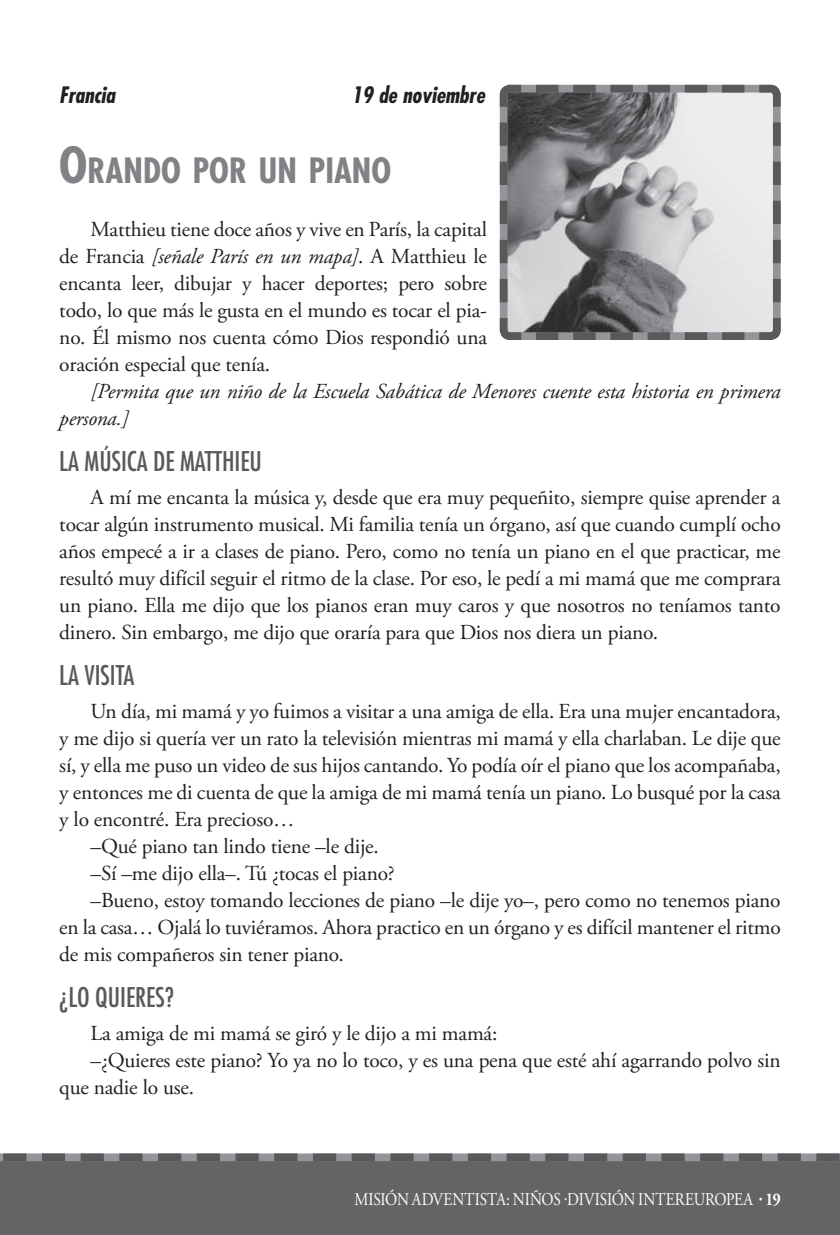
<style>
.page{position:relative;width:840px;height:1235px;background:#fff}
.page>*{position:absolute;margin:0;border:0;box-sizing:border-box;transform-origin:0 0}
.t1{font:700 condensed 33.98px "Futura Std";color:#808285}
.t2{font:condensed 26.55px "Futura Std";color:#58595b}
.t3{font:italic 700 condensed 22.05px "Futura Std";color:#231f20}
.t4{font:21.38px/27px "Adobe Garamond Pro";letter-spacing:-.01em;color:#231f20;text-align:justify}
.t5{font:italic 21.38px/27px "Adobe Garamond Pro";letter-spacing:-.01em;color:#231f20}
.t6{font:18px "Adobe Garamond Pro";letter-spacing:-.01em;color:#fff;scale:.85 1}
.s1{font-size:48.6px}
.s2{font-style:italic}
.s3{font-weight:700}
</style>
<div class="page">
<div style="left:0;top:1161px;width:839px;height:74px;background:#636466"></div>
<svg style="left:0;top:1153px;width:839px;height:8px;background:#757678"></svg>
<img style="left:503px;top:89px;width:273px;height:247px;border-radius:6px">
<svg style="left:499px;top:122px;width:30px;height:218px;background:#8a8b8d"></svg>
<svg style="left:536px;top:310px;width:245px;height:30px;background:#87888a"></svg>
<svg style="left:751px;top:84px;width:30px;height:218px;background:#c7c8c8"></svg>
<svg style="left:499px;top:84px;width:245px;height:30px;background:#808082"></svg>
<p class="t3" style="left:59px;top:82px;width:57px">Francia</p>
<p class="t3" style="left:351px;top:82px;width:135px">19 de noviembre</p>
<h1 class="t1" style="left:59px;top:152px;width:333px"><span class="s1">O</span>RANDO POR UN PIANO</h1>
<p class="t4" style="left:59px;top:216px;width:429px;text-indent:31px">Matthieu tiene doce años y vive en París, la capital de Francia <span class="s2">[señale París en un mapa]</span>. A Matthieu le encanta leer, dibujar y hacer deportes; pero sobre todo, lo que más le gusta en el mundo es tocar el pia&shy;no. Él mismo nos cuenta cómo Dios respondió una oración especial que tenía.</p>
<p class="t5" style="left:59px;top:378px;width:722px;text-indent:31px">[Permita que un niño de la Escuela Sabática de Menores cuente esta historia en primera persona.]</p>
<p class="t2" style="left:59px;top:448px;width:204px">LA MÚSICA DE MATTHIEU</p>
<p class="t4" style="left:59px;top:484px;width:722px;text-indent:31px">A mí me encanta la música y, desde que era muy pequeñito, siempre quise aprender a tocar algún instrumento musical. Mi familia tenía un órgano, así que cuando cumplí ocho años empecé a ir a clases de piano. Pero, como no tenía un piano en el que practicar, me resultó muy difícil seguir el ritmo de la clase. Por eso, le pedí a mi mamá que me comprara un piano. Ella me dijo que los pianos eran muy caros y que nosotros no teníamos tanto dinero. Sin embargo, me dijo que oraría para que Dios nos diera un piano.</p>
<p class="t2" style="left:59px;top:662px;width:77px">LA VISITA</p>
<p class="t4" style="left:91px;top:698px;width:691px">Un día, mi mamá y yo fuimos a visitar a una amiga de ella. Era una mujer encantadora,</p>
<p class="t4" style="left:59px;top:725px;width:722px">y me dijo si quería ver un rato la televisión mientras mi mamá y ella charlaban. Le dije que</p>
<p class="t4" style="left:59px;top:752px;width:722px">sí, y ella me puso un video de sus hijos cantando. Yo podía oír el piano que los acompañaba,</p>
<p class="t4" style="left:59px;top:779px;width:722px">y entonces me di cuenta de que la amiga de mi mamá tenía un piano. Lo busqué por la casa</p>
<p class="t4" style="left:59px;top:806px;width:237px">y lo encontré. Era precioso…</p>
<p class="t4" style="left:91px;top:833px;width:290px">–Qué piano tan lindo tiene –le dije.</p>
<p class="t4" style="left:91px;top:860px;width:305px">–Sí –me dijo ella–. Tú ¿tocas el piano?</p>
<p class="t4" style="left:91px;top:887px;width:691px">–Bueno, estoy tomando lecciones de piano –le dije yo–, pero como no tenemos piano</p>
<p class="t4" style="left:59px;top:914px;width:722px">en la casa… Ojalá lo tuviéramos. Ahora practico en un órgano y es difícil mantener el ritmo</p>
<p class="t4" style="left:59px;top:941px;width:286px">de mis compañeros sin tener piano.</p>
<p class="t2" style="left:59px;top:984px;width:116px">¿LO QUIERES?</p>
<p class="t4" style="left:91px;top:1020px;width:408px">La amiga de mi mamá se giró y le dijo a mi mamá:</p>
<p class="t4" style="left:91px;top:1047px;width:691px">–¿Quieres este piano? Yo ya no lo toco, y es una pena que esté ahí agarrando polvo sin</p>
<p class="t4" style="left:59px;top:1074px;width:136px">que nadie lo use.</p>
<p class="t6" style="left:354px;top:1190px;width:502px">MISIÓN ADVENTISTA: NIÑOS ·DIVISIÓN INTEREUROPEA <span class="s3">· 19</span></p>
</div>
